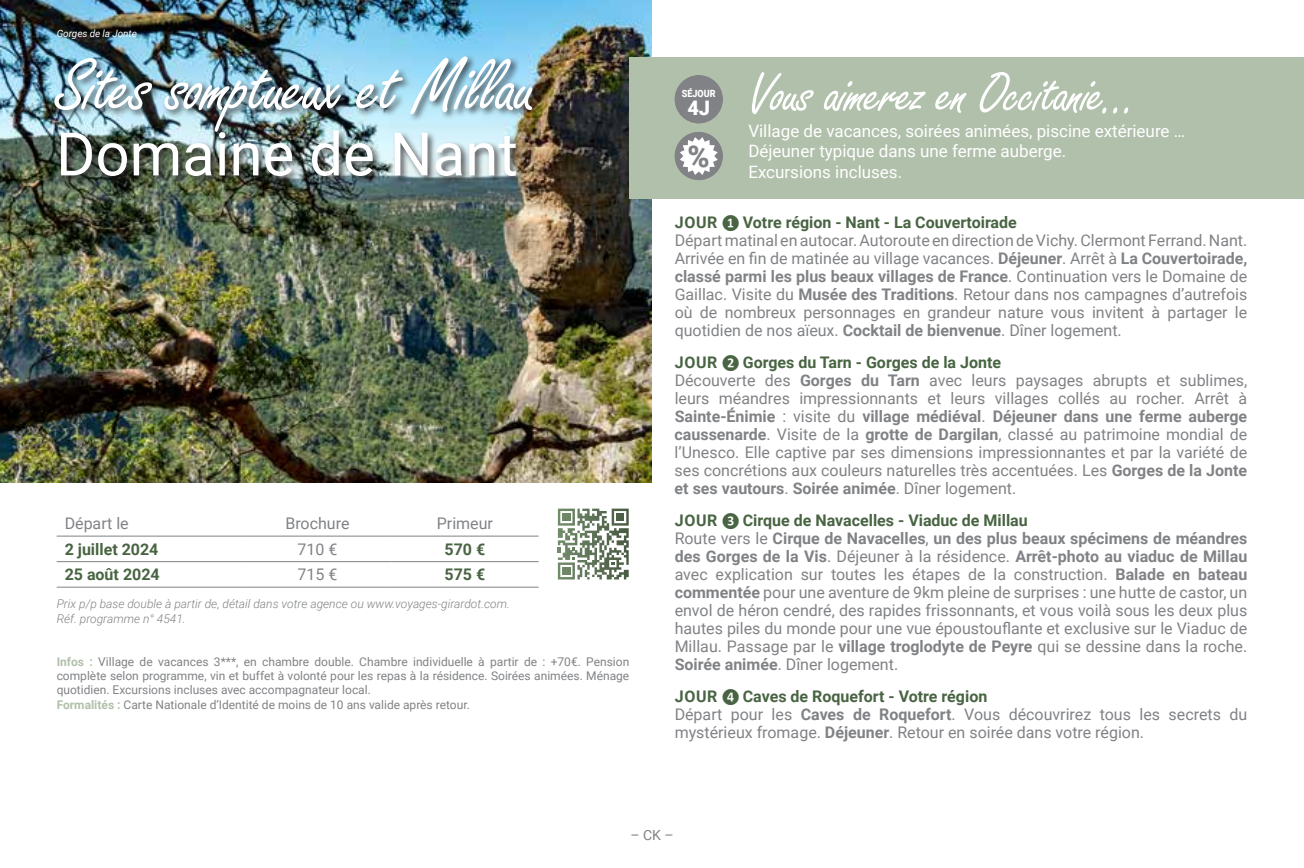
<style>
.page{position:relative;width:1304px;height:868px;background:#fff}
.page>*{position:absolute;margin:0;border:0;box-sizing:border-box;transform-origin:0 0}
.t1{font:80px "Freestyle Script";letter-spacing:-.025em;color:#fff}
.t2{font:60px "Freestyle Script";letter-spacing:-.025em;color:#fff}
.t3{font:60px "Roboto";color:#fff}
.t4{font:900 30px "Roboto";color:#808285}
.t5{font:900 20px "Roboto";color:#fff}
.t6{font:17px/20.4px "Roboto";color:#fff}
.t7{font:16px/18px "Roboto";color:#808285}
.t8{font:700 16px "Roboto";color:#486442}
.t9{font:14px "Roboto";color:#808285}
.t10{font:12px/14.4px "Roboto";color:#808285}
.t11{font:italic 300 12px/14.4px "Roboto";color:#808285}
.t12{font:italic 10px "Roboto";letter-spacing:-.01em;color:#fff}
.t13{font:900 10px "Roboto";color:#fff;scale:.9 1}
.s1{font-weight:700;color:#b1c0ab}
.s2{font-weight:700;color:#486442}
.s3{font-family:"Calibri";font-weight:700;font-size:14px;color:#486442}
.s4{font-weight:700}
</style>
<div class="page">
<img style="left:0;top:0;width:652px;height:482px">
<div style="left:52px;top:54px;width:490px;height:131px;background:#231f20;opacity:.75"></div>
<div style="left:629px;top:57px;width:675px;height:141px;background:#b1c0ab"></div>
<div style="left:675px;top:132px;width:48px;height:48px;background:#808285;border-radius:50%"></div>
<svg style="left:680px;top:137px;width:38px;height:38px"></svg>
<div style="left:675px;top:75px;width:48px;height:48px;background:#808285;border-radius:50%"></div>
<hr style="left:57px;top:535px;width:187px;height:1px;background:#808285">
<hr style="left:244px;top:535px;width:147px;height:1px;background:#808285">
<hr style="left:391px;top:535px;width:148px;height:1px;background:#808285">
<hr style="left:57px;top:561px;width:187px;height:1px;background:#808285">
<hr style="left:244px;top:561px;width:147px;height:1px;background:#808285">
<hr style="left:391px;top:561px;width:148px;height:1px;background:#808285">
<hr style="left:57px;top:586px;width:187px;height:1px;background:#808285">
<hr style="left:244px;top:586px;width:147px;height:1px;background:#808285">
<hr style="left:391px;top:586px;width:148px;height:1px;background:#808285">
<svg style="left:558px;top:508px;width:71px;height:71px"></svg>
<p class="t12" style="left:57px;top:27px;width:82px">Gorges de la Jonte</p>
<h1 class="t1" style="left:56px;top:43px;width:482px">Sites somptueux et Millau</h1>
<h2 class="t3" style="left:56px;top:112px;width:463px">Domaine de Nant</h2>
<p class="t7" style="left:65px;top:513px;width:66px">Départ le</p>
<p class="t7" style="left:285px;top:513px;width:66px">Brochure</p>
<p class="t7" style="left:437px;top:513px;width:58px">Primeur</p>
<p class="t8" style="left:65px;top:538px;width:95px">2 juillet 2024</p>
<p class="t7" style="left:298px;top:539px;width:41px">710 €</p>
<p class="t8" style="left:445px;top:538px;width:42px">570 €</p>
<p class="t8" style="left:65px;top:563px;width:97px">25 août 2024</p>
<p class="t7" style="left:298px;top:565px;width:41px">715 €</p>
<p class="t8" style="left:445px;top:563px;width:42px">575 €</p>
<p class="t11" style="left:57px;top:596px;width:455px">Prix p/p base double à partir de, détail dans votre agence ou www.voyages-girardot.com.<br>Réf. programme n° 4541.</p>
<p class="t10" style="left:57px;top:653px;width:574px"><span class="s1">Infos :</span> Village de vacances 3***, en chambre double. Chambre individuelle à partir de : +70€. Pension complète selon programme, vin et buffet à volonté pour les repas à la résidence. Soirées animées. Ménage quotidien. Excursions incluses avec accompagnateur local.<br><span class="s1">Formalités :</span> Carte Nationale d’Identité de moins de 10 ans valide après retour.</p>
<p class="t13" style="left:682px;top:86px;width:39px">SÉJOUR</p>
<p class="t5" style="left:687px;top:94px;width:24px">4J</p>
<h3 class="t4" style="left:688px;top:135px;width:24px">%</h3>
<h2 class="t2" style="left:748px;top:61px;width:391px">Vous aimerez en Occitanie...</h2>
<p class="t6" style="left:748px;top:120px;width:438px">Village de vacances, soirées animées, piscine extérieure …<br>Déjeuner typique dans une ferme auberge.<br>Excursions incluses.</p>
<p class="t7" style="left:675px;top:212px;width:574px"><span class="s2">JOUR</span> <span class="s3">❶</span> <span class="s2">Votre région - Nant - La Couvertoirade<br></span>Départ matinal en autocar. Autoroute en direction de Vichy. Clermont Ferrand. Nant.<br>Arrivée en fin de matinée au village vacances. <span class="s4">Déjeuner</span>. Arrêt à <span class="s4">La Couvertoirade, classé parmi les plus beaux villages de France</span>. Continuation vers le Domaine de Gaillac. Visite du <span class="s4">Musée des Traditions</span>. Retour dans nos campagnes d’autrefois où de nombreux personnages en grandeur nature vous invitent à partager le quotidien de nos aïeux. <span class="s4">Cocktail de bienvenue</span>. Dîner logement.</p>
<p class="t7" style="left:675px;top:352px;width:574px"><span class="s2">JOUR</span> <span class="s3">❷</span> <span class="s2">Gorges du Tarn - Gorges de la Jonte<br></span>Découverte des <span class="s4">Gorges du Tarn</span> avec leurs paysages abrupts et sublimes, leurs méandres impressionnants et leurs villages collés au rocher. Arrêt à <span class="s4">Sainte-Énimie</span> : visite du <span class="s4">village médiéval</span>. <span class="s4">Déjeuner dans une ferme auberge caussenarde</span>. Visite de la <span class="s4">grotte de Dargilan</span>, classé au patrimoine mondial de l’Unesco. Elle captive par ses dimensions impressionnantes et par la variété de ses concrétions aux couleurs naturelles très accentuées. Les <span class="s4">Gorges de la Jonte et ses vautours</span>. <span class="s4">Soirée animée</span>. Dîner logement.</p>
<p class="t7" style="left:675px;top:510px;width:574px"><span class="s2">JOUR</span> <span class="s3">❸</span> <span class="s2">Cirque de Navacelles - Viaduc de Millau<br></span>Route vers le <span class="s4">Cirque de Navacelles</span>, <span class="s4">un des plus beaux spécimens de méandres des Gorges de la Vis</span>. Déjeuner à la résidence. <span class="s4">Arrêt-photo au viaduc de Millau </span>avec explication sur toutes les étapes de la construction. <span class="s4">Balade en bateau commentée</span> pour une aventure de 9km pleine de surprises : une hutte de castor, un envol de héron cendré, des rapides frissonnants, et vous voilà sous les deux plus hautes piles du monde pour une vue époustouflante et exclusive sur le Viaduc de Millau. Passage par le <span class="s4">village troglodyte de Peyre</span> qui se dessine dans la roche.<br><span class="s4">Soirée animée</span>. Dîner logement.</p>
<p class="t7" style="left:675px;top:687px;width:574px"><span class="s2">JOUR</span> <span class="s3">❹</span> <span class="s2">Caves de Roquefort - Votre région<br></span>Départ pour les <span class="s4">Caves de Roquefort</span>. Vous découvrirez tous les secrets du mystérieux fromage. <span class="s4">Déjeuner</span>. Retour en soirée dans votre région.</p>
<p class="t9" style="left:630px;top:824px;width:45px">– CK –</p>
</div>
